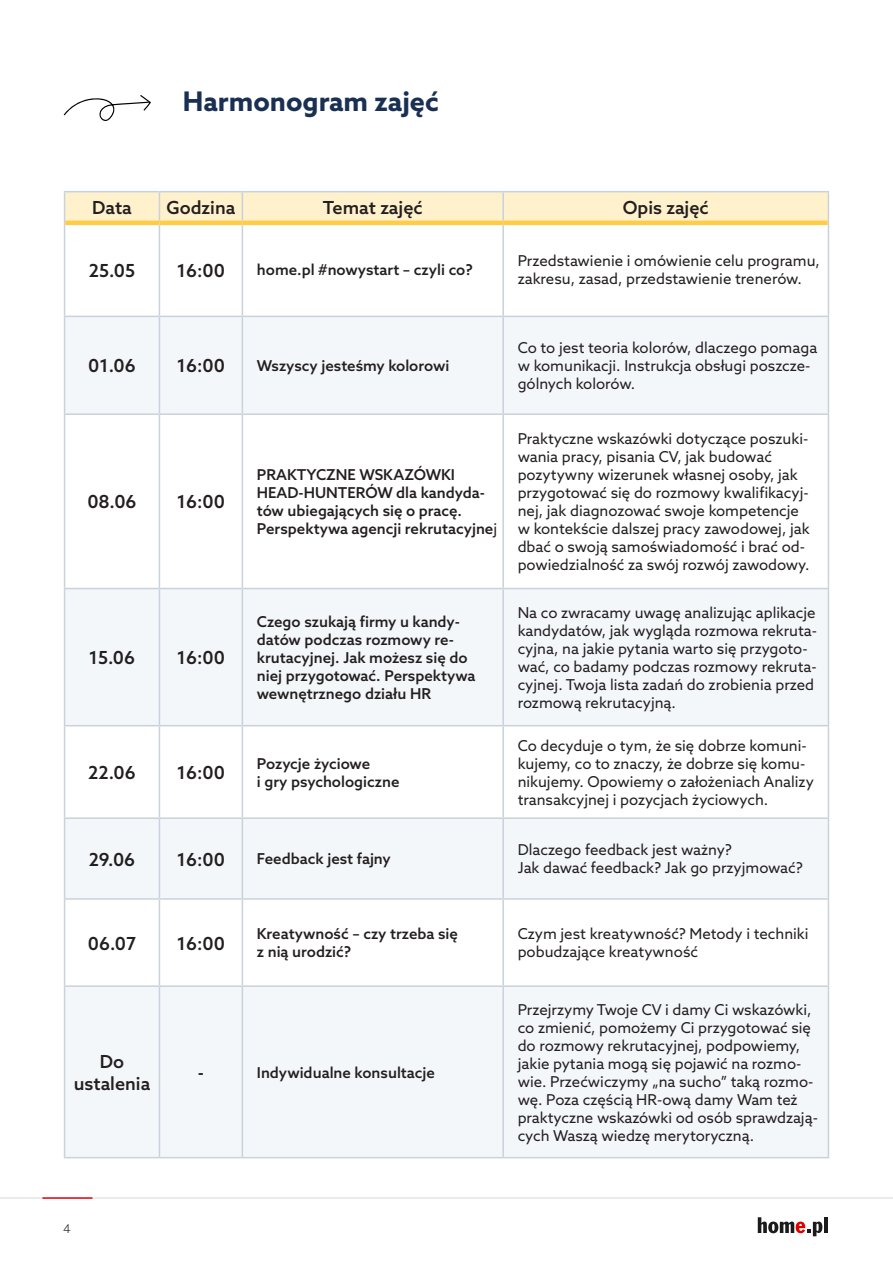
<style>
.page{position:relative;width:893px;height:1263px;background:#fff}
.page>*{position:absolute;margin:0;border:0;box-sizing:border-box;transform-origin:0 0}
.t1{font:700 27px "Azo Sans";color:#193052}
.t2{font:500 18px/21.6px "Azo Sans";color:#231f20;text-align:center}
.t3{font:15px/18px "Azo Sans";color:#231f20}
.t4{font:500 15px/18px "Azo Sans";color:#231f20}
.t5{font:300 12px "Azo Sans";color:#231f20}
.s1{font-weight:400}
</style>
<div class="page">
<hr style="left:0;top:1198px;width:893px;height:1px;background:#d9d9d9">
<hr style="left:42px;top:1197px;width:50px;height:2px;background:#e30512">
<hr style="left:824px;top:1217px;width:3px;height:16px;background:#1b1b1b">
<svg style="left:758px;top:1217px;width:64px;height:19px"></svg>
<div style="left:65px;top:317px;width:763px;height:96px;background:#f4f7fa"></div>
<svg style="left:65px;top:589px;width:763px;height:568px;fill:#f4f7fa"></svg>
<hr style="left:64px;top:191px;width:95px;height:1px;background:#c9d2db">
<hr style="left:64px;top:192px;width:1px;height:31px;background:#c9d2db">
<hr style="left:159px;top:191px;width:83px;height:1px;background:#c9d2db">
<hr style="left:242px;top:191px;width:261px;height:1px;background:#c9d2db">
<svg style="left:65px;top:192px;width:763px;height:29px;background:#fdefc9"></svg>
<hr style="left:503px;top:191px;width:326px;height:1px;background:#c9d2db">
<hr style="left:502px;top:192px;width:2px;height:29px;background:#c9d2db">
<hr style="left:828px;top:192px;width:1px;height:31px;background:#c9d2db">
<hr style="left:64px;top:223px;width:1px;height:93px;background:#c9d2db">
<hr style="left:159px;top:225px;width:1px;height:91px;background:#c9d2db">
<hr style="left:242px;top:225px;width:1px;height:91px;background:#c9d2db">
<hr style="left:502px;top:225px;width:2px;height:91px;background:#c9d2db">
<hr style="left:828px;top:223px;width:1px;height:93px;background:#c9d2db">
<hr style="left:64px;top:316px;width:95px;height:1px;background:#c9d2db">
<hr style="left:64px;top:317px;width:1px;height:96px;background:#c9d2db">
<hr style="left:159px;top:316px;width:83px;height:1px;background:#c9d2db">
<hr style="left:159px;top:317px;width:1px;height:96px;background:#c9d2db">
<hr style="left:242px;top:316px;width:261px;height:1px;background:#c9d2db">
<hr style="left:242px;top:317px;width:1px;height:96px;background:#c9d2db">
<hr style="left:503px;top:316px;width:326px;height:1px;background:#c9d2db">
<hr style="left:502px;top:317px;width:2px;height:96px;background:#c9d2db">
<hr style="left:828px;top:317px;width:1px;height:96px;background:#c9d2db">
<hr style="left:64px;top:413px;width:95px;height:2px;background:#c9d2db">
<hr style="left:64px;top:415px;width:1px;height:173px;background:#c9d2db">
<hr style="left:159px;top:413px;width:83px;height:2px;background:#c9d2db">
<hr style="left:159px;top:415px;width:1px;height:173px;background:#c9d2db">
<hr style="left:242px;top:413px;width:261px;height:2px;background:#c9d2db">
<hr style="left:242px;top:415px;width:1px;height:173px;background:#c9d2db">
<hr style="left:503px;top:413px;width:326px;height:2px;background:#c9d2db">
<hr style="left:502px;top:415px;width:2px;height:173px;background:#c9d2db">
<hr style="left:828px;top:415px;width:1px;height:173px;background:#c9d2db">
<hr style="left:64px;top:588px;width:95px;height:1px;background:#c9d2db">
<hr style="left:64px;top:589px;width:1px;height:136px;background:#c9d2db">
<hr style="left:159px;top:588px;width:83px;height:1px;background:#c9d2db">
<hr style="left:159px;top:589px;width:1px;height:136px;background:#c9d2db">
<hr style="left:242px;top:588px;width:261px;height:1px;background:#c9d2db">
<hr style="left:242px;top:589px;width:1px;height:136px;background:#c9d2db">
<hr style="left:503px;top:588px;width:326px;height:1px;background:#c9d2db">
<hr style="left:502px;top:589px;width:2px;height:136px;background:#c9d2db">
<hr style="left:828px;top:589px;width:1px;height:136px;background:#c9d2db">
<hr style="left:64px;top:725px;width:95px;height:1px;background:#c9d2db">
<hr style="left:64px;top:726px;width:1px;height:91px;background:#c9d2db">
<hr style="left:159px;top:725px;width:83px;height:1px;background:#c9d2db">
<hr style="left:159px;top:726px;width:1px;height:91px;background:#c9d2db">
<hr style="left:242px;top:725px;width:261px;height:1px;background:#c9d2db">
<hr style="left:242px;top:726px;width:1px;height:91px;background:#c9d2db">
<hr style="left:503px;top:725px;width:326px;height:1px;background:#c9d2db">
<hr style="left:502px;top:726px;width:2px;height:91px;background:#c9d2db">
<hr style="left:828px;top:726px;width:1px;height:91px;background:#c9d2db">
<hr style="left:64px;top:817px;width:95px;height:2px;background:#c9d2db">
<hr style="left:64px;top:819px;width:1px;height:79px;background:#c9d2db">
<hr style="left:159px;top:817px;width:83px;height:2px;background:#c9d2db">
<hr style="left:159px;top:819px;width:1px;height:79px;background:#c9d2db">
<hr style="left:242px;top:817px;width:261px;height:2px;background:#c9d2db">
<hr style="left:242px;top:819px;width:1px;height:79px;background:#c9d2db">
<hr style="left:503px;top:817px;width:326px;height:2px;background:#c9d2db">
<hr style="left:502px;top:819px;width:2px;height:79px;background:#c9d2db">
<hr style="left:828px;top:819px;width:1px;height:79px;background:#c9d2db">
<hr style="left:64px;top:898px;width:95px;height:2px;background:#c9d2db">
<hr style="left:64px;top:900px;width:1px;height:85px;background:#c9d2db">
<hr style="left:159px;top:898px;width:83px;height:2px;background:#c9d2db">
<hr style="left:159px;top:900px;width:1px;height:85px;background:#c9d2db">
<hr style="left:242px;top:898px;width:261px;height:2px;background:#c9d2db">
<hr style="left:242px;top:900px;width:1px;height:85px;background:#c9d2db">
<hr style="left:503px;top:898px;width:326px;height:2px;background:#c9d2db">
<hr style="left:502px;top:900px;width:2px;height:85px;background:#c9d2db">
<hr style="left:828px;top:900px;width:1px;height:85px;background:#c9d2db">
<hr style="left:64px;top:985px;width:95px;height:2px;background:#c9d2db">
<hr style="left:64px;top:987px;width:1px;height:170px;background:#c9d2db">
<hr style="left:159px;top:985px;width:83px;height:2px;background:#c9d2db">
<hr style="left:159px;top:987px;width:1px;height:170px;background:#c9d2db">
<hr style="left:242px;top:985px;width:261px;height:2px;background:#c9d2db">
<hr style="left:242px;top:987px;width:1px;height:170px;background:#c9d2db">
<hr style="left:503px;top:985px;width:326px;height:2px;background:#c9d2db">
<hr style="left:502px;top:987px;width:2px;height:170px;background:#c9d2db">
<hr style="left:828px;top:987px;width:1px;height:170px;background:#c9d2db">
<hr style="left:64px;top:1157px;width:95px;height:1px;background:#c9d2db">
<hr style="left:159px;top:1157px;width:83px;height:1px;background:#c9d2db">
<hr style="left:242px;top:1157px;width:261px;height:1px;background:#c9d2db">
<hr style="left:503px;top:1157px;width:326px;height:1px;background:#c9d2db">
<hr style="left:65px;top:221px;width:94px;height:4px;background:#ffcc45">
<hr style="left:159px;top:221px;width:83px;height:4px;background:#ffcc45">
<hr style="left:242px;top:221px;width:261px;height:4px;background:#ffcc45">
<hr style="left:503px;top:221px;width:325px;height:4px;background:#ffcc45">
<svg style="left:63px;top:95px;width:88px;height:26px"></svg>
<h1 class="t1" style="left:183px;top:84px;width:258px">Harmonogram zajęć</h1>
<p class="t2" style="left:92px;top:197px;width:41px">Data</p>
<p class="t2" style="left:166px;top:197px;width:70px">Godzina</p>
<p class="t2" style="left:323px;top:197px;width:101px">Temat zajęć</p>
<p class="t2" style="left:623px;top:197px;width:87px">Opis zajęć</p>
<p class="t2" style="left:89px;top:259px;width:48px">25.05</p>
<p class="t2" style="left:177px;top:259px;width:50px">16:00</p>
<p class="t4" style="left:257px;top:261px;width:217px">home.pl #nowystart – czyli co?</p>
<p class="t3" style="left:518px;top:252px;width:304px">Przedstawienie i omówienie celu programu, zakresu, zasad, przedstawienie trenerów.</p>
<p class="t2" style="left:88px;top:355px;width:49px">01.06</p>
<p class="t2" style="left:177px;top:355px;width:50px">16:00</p>
<p class="t4" style="left:257px;top:356px;width:194px">Wszyscy jesteśmy kolorowi</p>
<p class="t2" style="left:87px;top:491px;width:51px">08.06</p>
<p class="t2" style="left:177px;top:491px;width:50px">16:00</p>
<p class="t4" style="left:257px;top:466px;width:242px">PRAKTYCZNE WSKAZÓWKI<br>HEAD-HUNTERÓW dla kandyda&shy;tów ubiegających się o pracę.<br>Perspektywa agencji rekrutacyjne<span class="s1">j</span></p>
<p class="t3" style="left:518px;top:338px;width:301px">Co to jest teoria kolorów, dlaczego pomaga w komunikacji. Instrukcja obsługi poszcze&shy;gólnych kolorów.</p>
<p class="t3" style="left:518px;top:430px;width:294px">Praktyczne wskazówki dotyczące poszuki&shy;wania pracy, pisania CV, jak budować pozytywny wizerunek własnej osoby, jak przygotować się do rozmowy kwalifikacyj&shy;nej, jak diagnozować swoje kompetencje w kontekście dalszej pracy zawodowej, jak dbać o swoją samoświadomość i brać od&shy;powiedzialność za swój rozwój zawodowy.</p>
<p class="t2" style="left:89px;top:646px;width:48px">15.06</p>
<p class="t2" style="left:177px;top:646px;width:50px">16:00</p>
<p class="t4" style="left:257px;top:612px;width:220px">Czego szukają firmy u kandy&shy;datów podczas rozmowy re&shy;krutacyjnej. Jak możesz się do niej przygotować. Perspektywa wewnętrznego działu HR</p>
<p class="t3" style="left:518px;top:603px;width:301px">Na co zwracamy uwagę analizując aplikacje kandydatów, jak wygląda rozmowa rekruta&shy;cyjna, na jakie pytania warto się przygoto&shy;wać, co badamy podczas rozmowy rekruta&shy;cyjnej. Twoja lista zadań do zrobienia przed rozmową rekrutacyjną.</p>
<p class="t2" style="left:88px;top:761px;width:49px">22.06</p>
<p class="t2" style="left:177px;top:761px;width:50px">16:00</p>
<p class="t4" style="left:257px;top:754px;width:144px">Pozycje życiowe<br>i gry psychologiczne</p>
<p class="t3" style="left:518px;top:736px;width:298px">Co decyduje o tym, że się dobrze komuni&shy;kujemy, co to znaczy, że dobrze się komu&shy;nikujemy. Opowiemy o założeniach Analizy transakcyjnej i pozycjach życiowych.</p>
<p class="t2" style="left:89px;top:848px;width:48px">29.06</p>
<p class="t2" style="left:177px;top:848px;width:50px">16:00</p>
<p class="t4" style="left:257px;top:850px;width:135px">Feedback jest fajny</p>
<p class="t3" style="left:518px;top:841px;width:287px">Dlaczego feedback jest ważny?<br>Jak dawać feedback? Jak go przyjmować?</p>
<p class="t2" style="left:88px;top:932px;width:50px">06.07</p>
<p class="t2" style="left:177px;top:932px;width:50px">16:00</p>
<p class="t4" style="left:257px;top:925px;width:203px">Kreatywność – czy trzeba się z nią urodzić?</p>
<p class="t3" style="left:518px;top:925px;width:292px">Czym jest kreatywność? Metody i techniki pobudzające kreatywność</p>
<p class="t2" style="left:74px;top:1050px;width:78px">Do ustalenia</p>
<p class="t2" style="left:198px;top:1061px;width:8px">-</p>
<p class="t4" style="left:257px;top:1063px;width:180px">Indywidualne konsultacje</p>
<p class="t5" style="left:63px;top:1221px;width:9px">4</p>
<p class="t3" style="left:518px;top:1000px;width:302px">Przejrzymy Twoje CV i damy Ci wskazówki, co zmienić, pomożemy Ci przygotować się do rozmowy rekrutacyjnej, podpowiemy, jakie pytania mogą się pojawić na rozmo&shy;wie. Przećwiczymy „na sucho” taką rozmo&shy;wę. Poza częścią HR-ową damy Wam też praktyczne wskazówki od osób sprawdzają&shy;cych Waszą wiedzę merytoryczną.</p>
</div>
